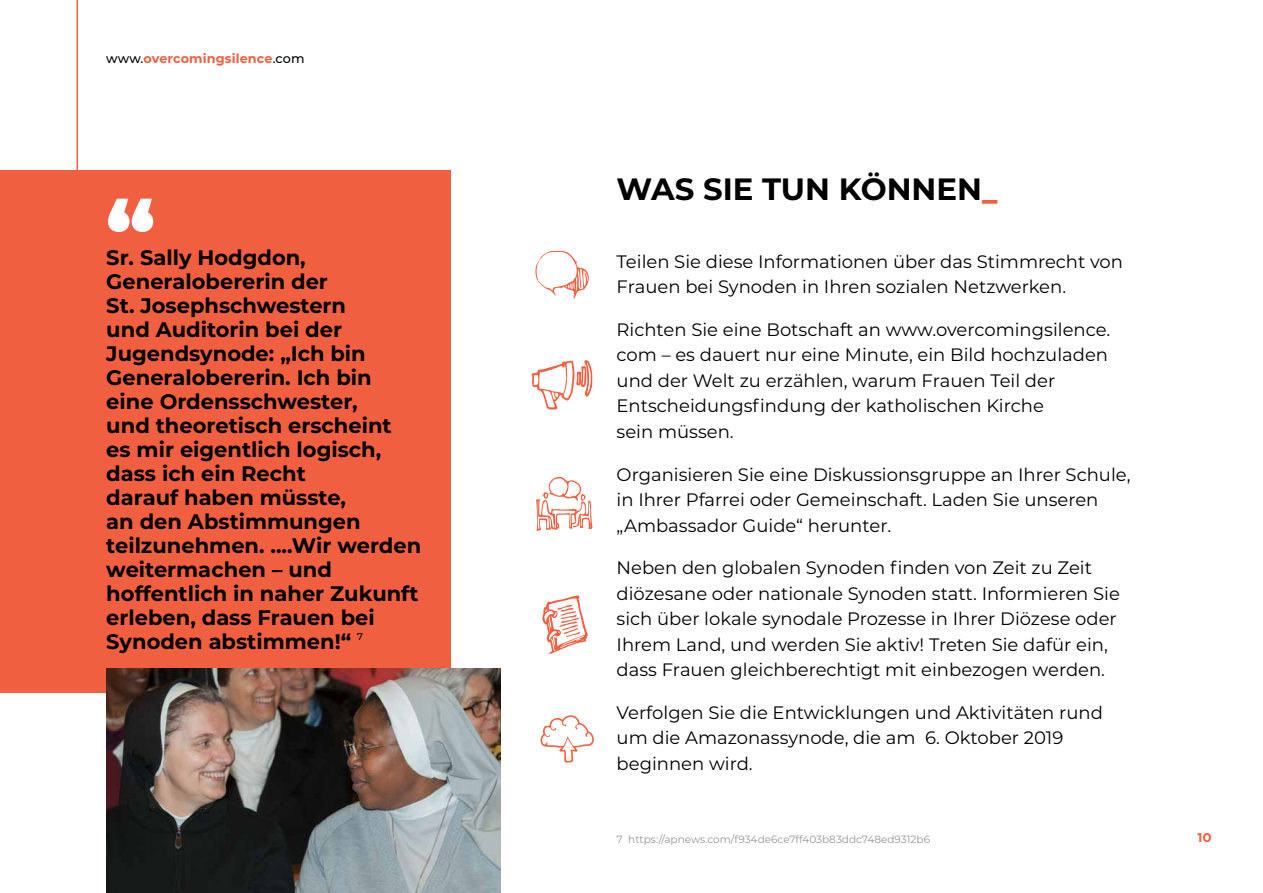
<style>
.page{position:relative;width:1263px;height:893px;background:#fff}
.page>*{position:absolute;margin:0;border:0;box-sizing:border-box;transform-origin:0 0}
.t1{font:900 81.75px "Montserrat";color:#fff}
.t2{font:700 30.75px "Montserrat";color:#000}
.t3{font:700 21px/24px "Montserrat";color:#000}
.t4{font:18px/25.5px "Montserrat";color:#000}
.t5{font:700 12.75px "Montserrat";letter-spacing:.01em;color:#f15f41}
.t6{font:700 12.75px "Gotham";color:#f15f41}
.t7{font:10.5px "Montserrat";color:#939598}
.s1{font-weight:500;color:#000}
.s2{font-weight:900;color:#f15f41}
</style>
<div class="page">
<hr style="left:77px;top:0;width:1px;height:328px;background:#f15f41">
<div style="left:0;top:170px;width:450px;height:522px;background:#f15f41"></div>
<svg style="left:540px;top:715px;width:54px;height:47px"></svg>
<svg style="left:536px;top:477px;width:57px;height:54px"></svg>
<svg style="left:542px;top:595px;width:46px;height:59px"></svg>
<svg style="left:535px;top:251px;width:54px;height:48px"></svg>
<svg style="left:531px;top:360px;width:62px;height:49px"></svg>
<img style="left:106px;top:668px;width:395px;height:225px">
<p class="t5" style="left:106px;top:50px;width:200px"><span class="s1">www.</span>overcomingsilence<span class="s1">.com</span></p>
<h1 class="t1" style="left:106px;top:169px;width:50px">“</h1>
<p class="t3" style="left:106px;top:244px;width:316px">Sr. Sally Hodgdon,<br>Generalobererin der<br>St. Josephschwestern<br>und Auditorin bei der<br>Jugendsynode: „Ich bin<br>Generalobererin. Ich bin eine Ordensschwester,<br>und theoretisch erscheint es mir eigentlich logisch, dass ich ein Recht<br>darauf haben müsste,<br>an den Abstimmungen teilzunehmen. ....Wir werden weitermachen – und hoffentlich in naher Zukunft erleben, dass Frauen bei<br>Synoden abstimmen!“ <sup>7</sup></p>
<h2 class="t2" style="left:617px;top:167px;width:382px">WAS SIE TUN KÖNNEN<span class="s2">_</span></h2>
<p class="t4" style="left:617px;top:248px;width:508px">Teilen Sie diese Informationen über das Stimmrecht von<br>Frauen bei Synoden in Ihren sozialen Netzwerken.</p>
<p class="t4" style="left:617px;top:316px;width:495px">Richten Sie eine Botschaft an www.overcomingsilence. com – es dauert nur eine Minute, ein Bild hochzuladen und der Welt zu erzählen, warum Frauen Teil der Entscheidungsfindung der katholischen Kirche<br>sein müssen.</p>
<p class="t4" style="left:617px;top:461px;width:515px">Organisieren Sie eine Diskussionsgruppe an Ihrer Schule, in Ihrer Pfarrei oder Gemeinschaft. Laden Sie unseren „Ambassador Guide“ herunter.</p>
<p class="t4" style="left:617px;top:554px;width:505px">Neben den globalen Synoden finden von Zeit zu Zeit diözesane oder nationale Synoden statt. Informieren Sie sich über lokale synodale Prozesse in Ihrer Diözese oder Ihrem Land, und werden Sie aktiv! Treten Sie dafür ein, dass Frauen gleichberechtigt mit einbezogen werden.</p>
<p class="t4" style="left:617px;top:699px;width:488px">Verfolgen Sie die Entwicklungen und Aktivitäten rund um die Amazonassynode, die am 6. Oktober 2019 beginnen wird.</p>
<p class="t7" style="left:617px;top:832px;width:315px">7 https://apnews.com/f934de6ce7ff403b83ddc748ed9312b6</p>
<p class="t6" style="left:1197px;top:829px;width:16px">10</p>
</div>
